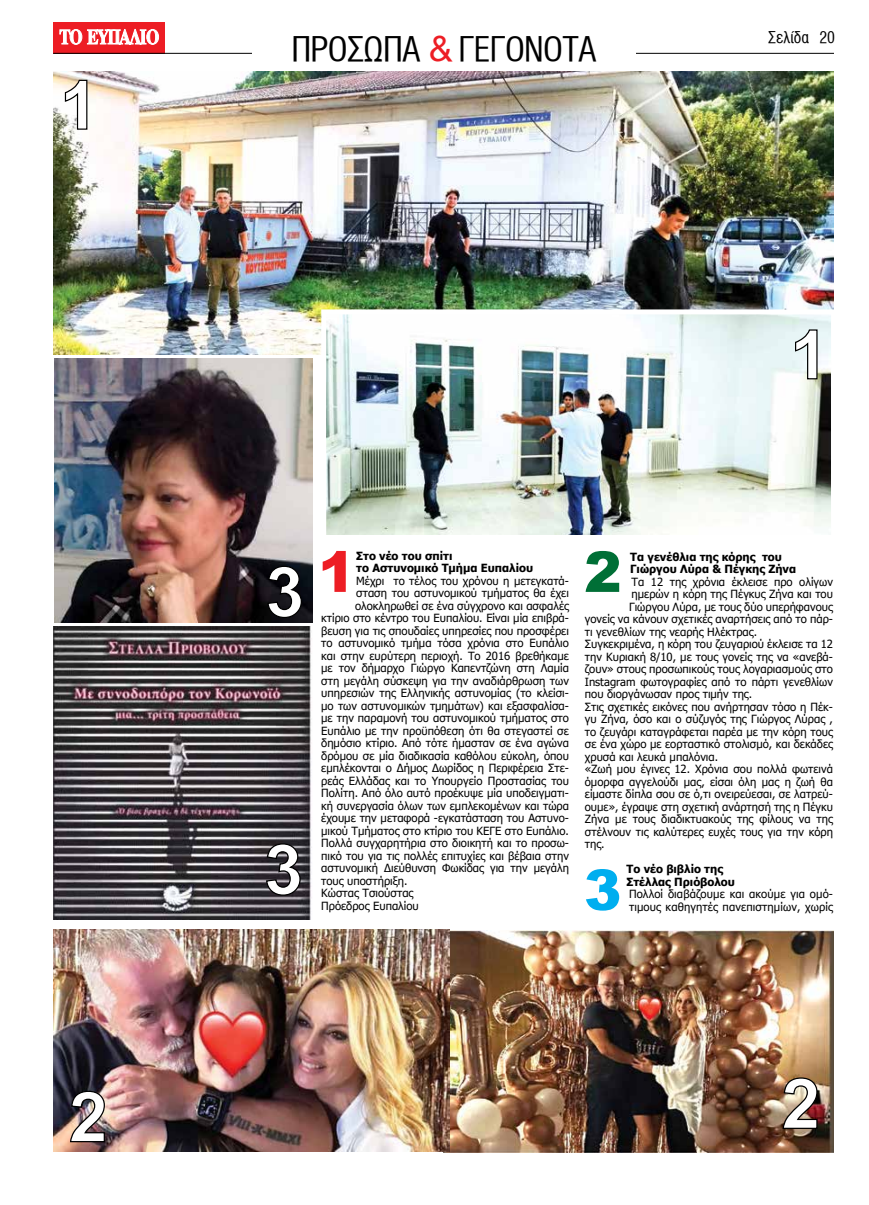
<style>
.page{position:relative;width:869px;height:1205px;background:#fff}
.page>*{position:absolute;margin:0;border:0;box-sizing:border-box;transform-origin:0 0}
.t1{font:34px "UB Helvetica Cond";letter-spacing:-.02em;color:#000}
.t2{font:16.25px "UB Helvetica Cond";color:#000}
.t3{font:11.25px/12.5px "Tahoma";color:#000}
.t4{font:700 11.25px/12.5px "Tahoma";color:#000}
.s1{font-family:"UB Helvetica";color:#ed1d24}
</style>
<div class="page">
<div style="left:53px;top:22px;width:112px;height:31px;background:#ed1d24"></div>
<svg style="left:60px;top:29px;width:99px;height:16px"></svg>
<hr style="left:53px;top:53px;width:815px;height:1px;background:#000">
<div style="left:833px;top:51px;width:35px;height:7px;background:#fff"></div>
<img style="left:53px;top:71px;width:780px;height:283px">
<img style="left:327px;top:315px;width:502px;height:219px">
<div style="left:321px;top:309px;width:514px;height:231px;border:5px solid #fff"></div>
<img style="left:443px;top:930px;width:390px;height:222px">
<img style="left:55px;top:358px;width:257px;height:264px">
<img style="left:53px;top:626px;width:259px;height:293px">
<img style="left:54px;top:929px;width:395px;height:222px">
<div style="left:252px;top:24px;width:383px;height:38px;background:#fff"></div>
<svg style="left:585px;top:551px;width:34px;height:41px"></svg>
<svg style="left:586px;top:869px;width:33px;height:41px"></svg>
<svg style="left:322px;top:551px;width:23px;height:41px"></svg>
<svg style="left:69px;top:1090px;width:36px;height:53px"></svg>
<svg style="left:266px;top:565px;width:36px;height:54px"></svg>
<svg style="left:64px;top:79px;width:24px;height:51px"></svg>
<svg style="left:794px;top:329px;width:23px;height:51px"></svg>
<svg style="left:265px;top:842px;width:36px;height:54px"></svg>
<svg style="left:781px;top:1077px;width:36px;height:52px"></svg>
<h1 class="t1" style="left:291px;top:30px;width:307px">ΠΡΟΣΩΠΑ <span class="s1">&amp;</span> ΓΕΓΟΝΟΤΑ</h1>
<h2 class="t2" style="left:767px;top:29px;width:68px">Σελίδα 20</h2>
<p class="t4" style="left:356px;top:550px;width:178px">Στο νέο του σπίτι<br>το Αστυνομικό Τμήμα Ευπαλίου</p>
<p class="t3" style="left:356px;top:575px;width:214px">Μέχρι το τέλος του χρόνου η μετεγκατά-</p>
<p class="t3" style="left:356px;top:587px;width:214px">σταση του αστυνομικού τμήματος θα έχει</p>
<p class="t3" style="left:355px;top:600px;width:215px">ολοκληρωθεί σε ένα σύγχρονο και ασφαλές</p>
<p class="t3" style="left:321px;top:612px;width:249px">κτίριο στο κέντρο του Ευπαλίου. Είναι μία επιβρά-</p>
<p class="t3" style="left:321px;top:625px;width:249px">βευση για τις σπουδαίες υπηρεσίες που προσφέρει</p>
<p class="t3" style="left:321px;top:637px;width:249px">το αστυνομικό τμήμα τόσα χρόνια στο Ευπάλιο</p>
<p class="t3" style="left:321px;top:650px;width:249px">και στην ευρύτερη περιοχή. Το 2016 βρεθήκαμε</p>
<p class="t3" style="left:321px;top:662px;width:249px">με τον δήμαρχο Γιώργο Καπεντζώνη στη Λαμία</p>
<p class="t3" style="left:321px;top:675px;width:249px">στη μεγάλη σύσκεψη για την αναδιάρθρωση των</p>
<p class="t3" style="left:321px;top:687px;width:249px">υπηρεσιών της Ελληνικής αστυνομίας (το κλείσι-</p>
<p class="t3" style="left:321px;top:700px;width:249px">μο των αστυνομικών τμημάτων) και εξασφαλίσα-</p>
<p class="t3" style="left:321px;top:712px;width:249px">με την παραμονή του αστυνομικού τμήματος στο</p>
<p class="t3" style="left:321px;top:725px;width:249px">Ευπάλιο με την προϋπόθεση ότι θα στεγαστεί σε</p>
<p class="t3" style="left:321px;top:737px;width:249px">δημόσιο κτίριο. Από τότε ήμασταν σε ένα αγώνα</p>
<p class="t3" style="left:321px;top:750px;width:249px">δρόμου σε μία διαδικασία καθόλου εύκολη, όπου</p>
<p class="t3" style="left:321px;top:762px;width:249px">εμπλέκονται ο Δήμος Δωρίδος η Περιφέρεια Στε-</p>
<p class="t3" style="left:321px;top:775px;width:249px">ρεάς Ελλάδας και το Υπουργείο Προστασίας του</p>
<p class="t3" style="left:321px;top:787px;width:249px">Πολίτη. Από όλο αυτό προέκυψε μία υποδειγματι-</p>
<p class="t3" style="left:321px;top:800px;width:249px">κή συνεργασία όλων των εμπλεκομένων και τώρα</p>
<p class="t3" style="left:321px;top:812px;width:249px">έχουμε την μεταφορά -εγκατάσταση του Αστυνο-</p>
<p class="t3" style="left:321px;top:825px;width:249px">μικού Τμήματος στο κτίριο του ΚΕΓΕ στο Ευπάλιο.</p>
<p class="t3" style="left:321px;top:837px;width:249px">Πολλά συγχαρητήρια στο διοικητή και το προσω-</p>
<p class="t3" style="left:321px;top:850px;width:249px">πικό του για τις πολλές επιτυχίες και βέβαια στην</p>
<p class="t3" style="left:321px;top:862px;width:249px">αστυνομική Διεύθυνση Φωκίδας για την μεγάλη</p>
<p class="t3" style="left:321px;top:875px;width:88px">τους υποστήριξη.</p>
<p class="t3" style="left:321px;top:887px;width:94px">Κώστας Τσιούστας</p>
<p class="t3" style="left:321px;top:900px;width:99px">Πρόεδρος Ευπαλίου</p>
<p class="t4" style="left:630px;top:551px;width:167px">Τα γενέθλια της κόρης του<br>Γιώργου Λύρα &amp; Πέγκης Ζήνα</p>
<p class="t3" style="left:631px;top:576px;width:203px">Τα 12 της χρόνια έκλεισε προ ολίγων</p>
<p class="t3" style="left:631px;top:588px;width:203px">ημερών η κόρη της Πέγκυς Ζήνα και του</p>
<p class="t3" style="left:628px;top:601px;width:205px">Γιώργου Λύρα, με τους δύο υπερήφανους</p>
<p class="t3" style="left:584px;top:613px;width:249px">γονείς να κάνουν σχετικές αναρτήσεις από το πάρ-</p>
<p class="t3" style="left:584px;top:626px;width:174px">τι γενεθλίων της νεαρής Ηλέκτρας.</p>
<p class="t3" style="left:584px;top:638px;width:249px">Συγκεκριμένα, η κόρη του ζευγαριού έκλεισε τα 12</p>
<p class="t3" style="left:584px;top:651px;width:249px">την Κυριακή 8/10, με τους γονείς της να «ανεβά-</p>
<p class="t3" style="left:584px;top:663px;width:249px">ζουν» στους προσωπικούς τους λογαριασμούς στο</p>
<p class="t3" style="left:584px;top:676px;width:249px">Instagram φωτογραφίες από το πάρτι γενεθλίων</p>
<p class="t3" style="left:584px;top:688px;width:169px">που διοργάνωσαν προς τιμήν της.</p>
<p class="t3" style="left:584px;top:701px;width:249px">Στις σχετικές εικόνες που ανήρτησαν τόσο η Πέκ-</p>
<p class="t3" style="left:584px;top:713px;width:249px">γυ Ζήνα, όσο και ο σύζυγός της Γιώργος Λύρας ,</p>
<p class="t3" style="left:584px;top:726px;width:249px">το ζευγάρι καταγράφεται παρέα με την κόρη τους</p>
<p class="t3" style="left:584px;top:738px;width:249px">σε ένα χώρο με εορταστικό στολισμό, και δεκάδες</p>
<p class="t3" style="left:584px;top:751px;width:135px">χρυσά και λευκά μπαλόνια.</p>
<p class="t3" style="left:584px;top:763px;width:249px">«Ζωή μου έγινες 12. Χρόνια σου πολλά φωτεινά</p>
<p class="t3" style="left:584px;top:776px;width:249px">όμορφα αγγελούδι μας, είσαι όλη μας η ζωή θα</p>
<p class="t3" style="left:584px;top:788px;width:249px">είμαστε δίπλα σου σε ό,τι ονειρεύεσαι, σε λατρεύ-</p>
<p class="t3" style="left:584px;top:801px;width:249px">ουμε», έγραψε στη σχετική ανάρτησή της η Πέγκυ</p>
<p class="t3" style="left:584px;top:813px;width:249px">Ζήνα με τους διαδικτυακούς της φίλους να της</p>
<p class="t3" style="left:584px;top:826px;width:249px">στέλνουν τις καλύτερες ευχές τους για την κόρη</p>
<p class="t3" style="left:584px;top:838px;width:21px">της.</p>
<p class="t4" style="left:626px;top:863px;width:110px">Το νέο βιβλίο της<br>Στέλλας Πριόβολου</p>
<p class="t3" style="left:628px;top:888px;width:205px">Πολλοί διαβάζουμε και ακούμε για ομό&shy;τιμους καθηγητές πανεπιστημίων, χωρίς</p>
</div>
